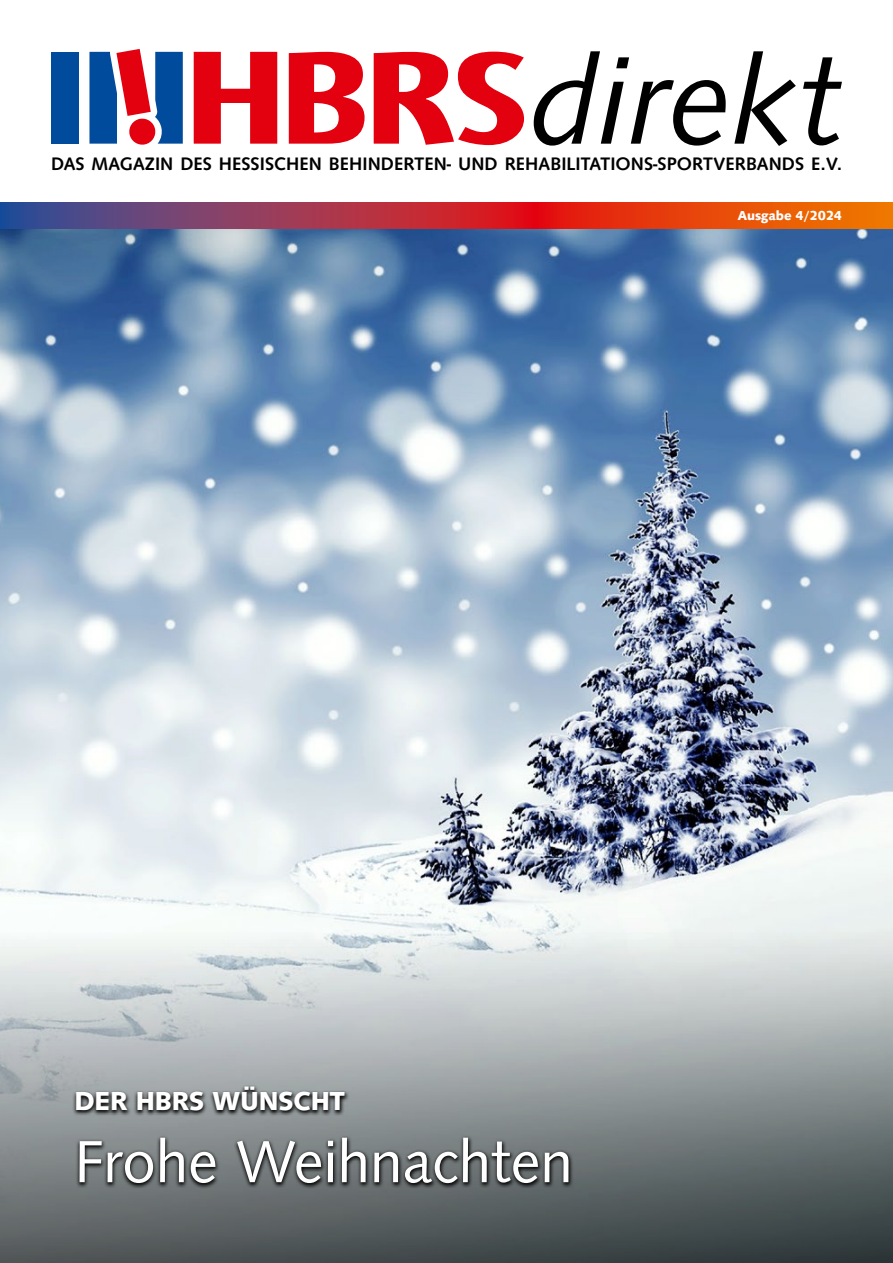
<style>
.page{position:relative;width:893px;height:1263px;background:#fff}
.page>*{position:absolute;margin:0;border:0;box-sizing:border-box;transform-origin:0 0}
.t1{font:61.5px "Syntax";color:#fff}
.t2{font:800 27px "Syntax H";color:#fff}
.t3{font:700 18.75px "Syntax";letter-spacing:.005em;color:#000}
.t4{font:800 13.5px "Syntax H";color:#fff}
</style>
<div class="page">
<div style="left:51px;top:52px;width:28px;height:92px;background:#004b9c"></div>
<svg style="left:194px;top:52px;width:83px;height:92px"></svg>
<svg style="left:289px;top:52px;width:76px;height:92px"></svg>
<svg style="left:374px;top:52px;width:150px;height:93px"></svg>
<svg style="left:89px;top:49px;width:94px;height:96px"></svg>
<svg style="left:534px;top:51px;width:308px;height:95px"></svg>
<img style="left:0;top:228px;width:893px;height:702px">
<svg style="left:0;top:203px;width:893px;height:25px;background:#b33e39"></svg>
<svg style="left:0;top:930px;width:893px;height:333px;background:#989fa0"></svg>
<svg style="left:73px;top:1083px;width:501px;height:105px;background:#6a6f70"></svg>
<p class="t3" style="left:51px;top:153px;width:793px">DAS MAGAZIN DES HESSISCHEN BEHINDERTEN- UND REHABILITATIONS-SPORTVERBANDS E.V.</p>
<p class="t4" style="left:738px;top:208px;width:106px">Ausgabe 4/2024</p>
<h2 class="t2" style="left:74px;top:1086px;width:272px">DER HBRS WÜNSCHT</h2>
<h1 class="t1" style="left:74px;top:1127px;width:500px">Frohe Weihnachten</h1>
</div>
